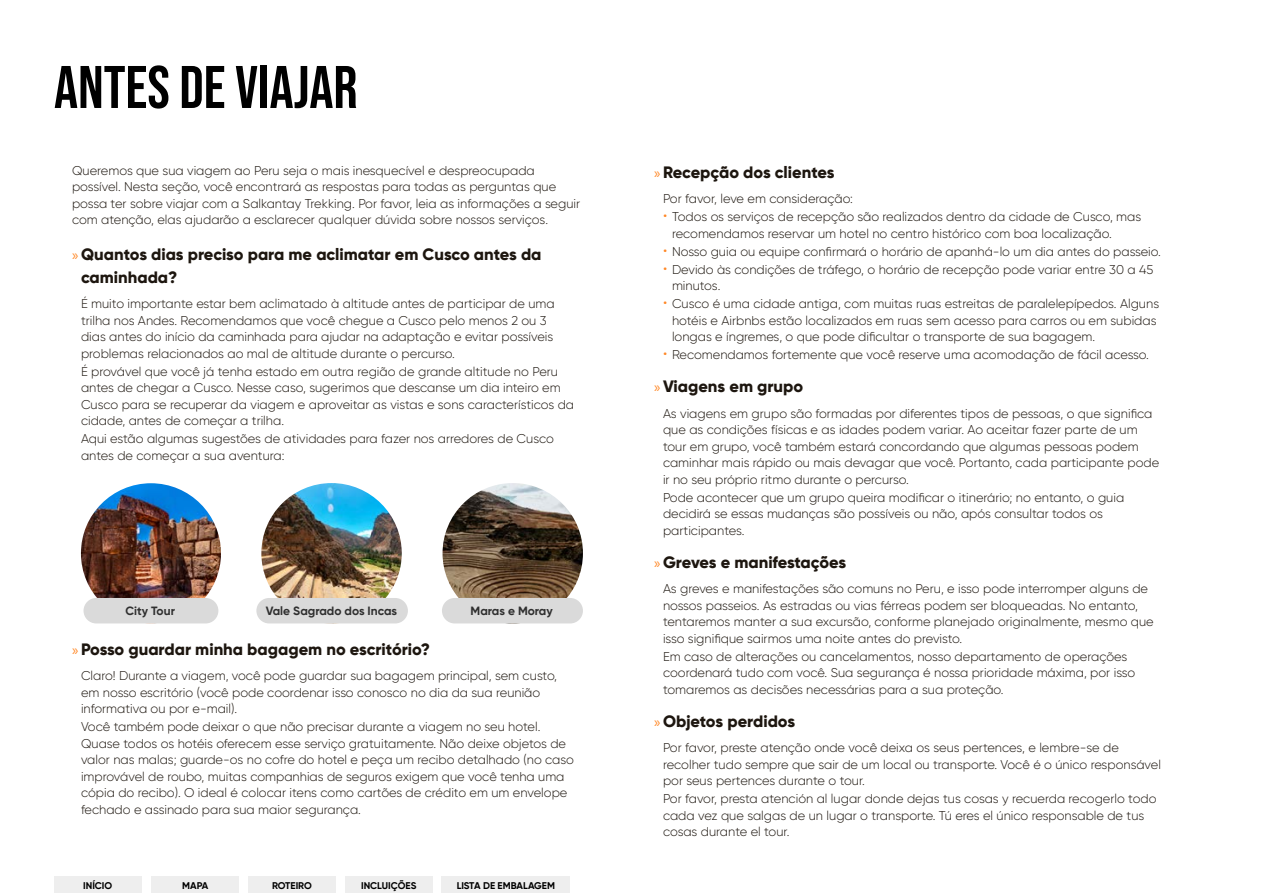
<style>
.page{position:relative;width:1263px;height:893px;background:#fff}
.page>*{position:absolute;margin:0;border:0;box-sizing:border-box;transform-origin:0 0}
.t1{font:60px "Bebas Neue";color:#000}
.t2{font:800 16.5px/22.5px "Gilroy";color:#1d160f}
.t3{font:300 12.75px/16.5px "Gilroy";color:#1d160f}
.t4{font:700 12px "Gilroy";color:#2f2f2f}
.t5{font:700 9.75px "Gilroy";color:#000}
.s1{font-family:"Myriad Pro";font-weight:400;font-size:15px;color:#ff8826}
.s2{font-size:15px;color:#ff8826}
</style>
<div class="page">
<img style="left:81px;top:483px;width:140px;height:140px;border-radius:70px">
<img style="left:261px;top:483px;width:141px;height:140px;border-radius:70px">
<img style="left:442px;top:483px;width:141px;height:140px;border-radius:70px">
<div style="left:84px;top:598px;width:134px;height:25px;background:#dadada;border-radius:13px"></div>
<div style="left:256px;top:598px;width:152px;height:25px;background:#dadada;border-radius:13px"></div>
<div style="left:442px;top:598px;width:141px;height:25px;background:#dadada;border-radius:13px"></div>
<div style="left:54px;top:877px;width:88px;height:16px;background:#eee"></div>
<div style="left:151px;top:877px;width:88px;height:16px;background:#eee"></div>
<div style="left:248px;top:877px;width:88px;height:16px;background:#eee"></div>
<div style="left:345px;top:877px;width:87px;height:16px;background:#eee"></div>
<div style="left:442px;top:877px;width:128px;height:16px;background:#eee"></div>
<h1 class="t1" style="left:54px;top:53px;width:305px">ANTES DE VIAJAR</h1>
<p class="t3" style="left:72px;top:162px;width:510px">Queremos que sua viagem ao Peru seja o mais inesquecível e despreocupada possível. Nesta seção, você encontrará as respostas para todas as perguntas que possa ter sobre viajar com a Salkantay Trekking. Por favor, leia as informações a seguir com atenção, elas ajudarão a esclarecer qualquer dúvida sobre nossos serviços.</p>
<p class="t2" style="left:81px;top:243px;width:462px;text-indent:-9px"><span class="s1">»</span> Quantos dias preciso para me aclimatar em Cusco antes da caminhada?</p>
<p class="t3" style="left:81px;top:296px;width:475px">É muito importante estar bem aclimatado à altitude antes de participar de uma trilha nos Andes. Recomendamos que você chegue a Cusco pelo menos 2 ou 3 dias antes do início da caminhada para ajudar na adaptação e evitar possíveis problemas relacionados ao mal de altitude durante o percurso.</p>
<p class="t3" style="left:81px;top:363px;width:495px">É provável que você já tenha estado em outra região de grande altitude no Peru antes de chegar a Cusco. Nesse caso, sugerimos que descanse um dia inteiro em Cusco para se recuperar da viagem e aproveitar as vistas e sons característicos da cidade, antes de começar a trilha.</p>
<p class="t3" style="left:81px;top:431px;width:474px">Aqui estão algumas sugestões de atividades para fazer nos arredores de Cusco antes de começar a sua aventura:</p>
<p class="t4" style="left:126px;top:604px;width:51px">City Tour</p>
<p class="t4" style="left:266px;top:604px;width:133px">Vale Sagrado dos Incas</p>
<p class="t4" style="left:471px;top:604px;width:84px">Maras e Moray</p>
<p class="t2" style="left:72px;top:638px;width:359px"><span class="s1">»</span> Posso guardar minha bagagem no escritório?</p>
<p class="t3" style="left:81px;top:668px;width:478px">Claro! Durante a viagem, você pode guardar sua bagagem principal, sem custo, em nosso escritório (você pode coordenar isso conosco no dia da sua reunião informativa ou por e-mail).</p>
<p class="t3" style="left:81px;top:719px;width:494px">Você também pode deixar o que não precisar durante a viagem no seu hotel.<br>Quase todos os hotéis oferecem esse serviço gratuitamente. Não deixe objetos de valor nas malas; guarde-os no cofre do hotel e peça um recibo detalhado (no caso improvável de roubo, muitas companhias de seguros exigem que você tenha uma cópia do recibo). O ideal é colocar itens como cartões de crédito em um envelope fechado e assinado para sua maior segurança.</p>
<p class="t5" style="left:83px;top:879px;width:31px">INÍCIO</p>
<p class="t5" style="left:182px;top:879px;width:28px">MAPA</p>
<p class="t5" style="left:272px;top:879px;width:41px">ROTEIRO</p>
<p class="t5" style="left:361px;top:879px;width:57px">INCLUIÇÕES</p>
<p class="t5" style="left:457px;top:879px;width:100px">LISTA DE EMBALAGEM</p>
<p class="t2" style="left:654px;top:161px;width:182px"><span class="s1">»</span> Recepção dos clientes</p>
<p class="t3" style="left:663px;top:190px;width:191px">Por favor, leve em consideração:</p>
<p class="t3" style="left:672px;top:208px;width:471px;text-indent:-9px"><span class="s2">•</span> Todos os serviços de recepção são realizados dentro da cidade de Cusco, mas recomendamos reservar um hotel no centro histórico com boa localização.</p>
<p class="t3" style="left:663px;top:243px;width:499px"><span class="s2">•</span> Nosso guia ou equipe confirmará o horário de apanhá-lo um dia antes do passeio.</p>
<p class="t3" style="left:672px;top:261px;width:483px;text-indent:-9px"><span class="s2">•</span> Devido às condições de tráfego, o horário de recepção pode variar entre 30 a 45 minutos.</p>
<p class="t3" style="left:672px;top:295px;width:489px;text-indent:-9px"><span class="s2">•</span> Cusco é uma cidade antiga, com muitas ruas estreitas de paralelepípedos. Alguns hotéis e Airbnbs estão localizados em ruas sem acesso para carros ou em subidas longas e íngremes, o que pode dificultar o transporte de sua bagagem.</p>
<p class="t3" style="left:663px;top:346px;width:487px"><span class="s2">•</span> Recomendamos fortemente que você reserve uma acomodação de fácil acesso.</p>
<p class="t2" style="left:654px;top:375px;width:151px"><span class="s1">»</span> Viagens em grupo</p>
<p class="t3" style="left:663px;top:405px;width:498px">As viagens em grupo são formadas por diferentes tipos de pessoas, o que significa que as condições físicas e as idades podem variar. Ao aceitar fazer parte de um tour em grupo, você também estará concordando que algumas pessoas podem caminhar mais rápido ou mais devagar que você. Portanto, cada participante pode ir no seu próprio ritmo durante o percurso.</p>
<p class="t3" style="left:663px;top:489px;width:463px">Pode acontecer que um grupo queira modificar o itinerário; no entanto, o guia decidirá se essas mudanças são possíveis ou não, após consultar todos os participantes.</p>
<p class="t2" style="left:654px;top:551px;width:194px"><span class="s1">»</span> Greves e manifestações</p>
<p class="t3" style="left:663px;top:580px;width:492px">As greves e manifestações são comuns no Peru, e isso pode interromper alguns de nossos passeios. As estradas ou vias férreas podem ser bloqueadas. No entanto, tentaremos manter a sua excursão, conforme planejado originalmente, mesmo que isso signifique sairmos uma noite antes do previsto.</p>
<p class="t3" style="left:663px;top:648px;width:474px">Em caso de alterações ou cancelamentos, nosso departamento de operações coordenará tudo com você. Sua segurança é nossa prioridade máxima, por isso tomaremos as decisões necessárias para a sua proteção.</p>
<p class="t2" style="left:654px;top:710px;width:143px"><span class="s1">»</span> Objetos perdidos</p>
<p class="t3" style="left:663px;top:739px;width:499px">Por favor, preste atenção onde você deixa os seus pertences, e lembre-se de recolher tudo sempre que sair de um local ou transporte. Você é o único responsável por seus pertences durante o tour.</p>
<p class="t3" style="left:663px;top:790px;width:495px">Por favor, presta atención al lugar donde dejas tus cosas y recuerda recogerlo todo cada vez que salgas de un lugar o transporte. Tú eres el único responsable de tus cosas durante el tour.</p>
</div>
